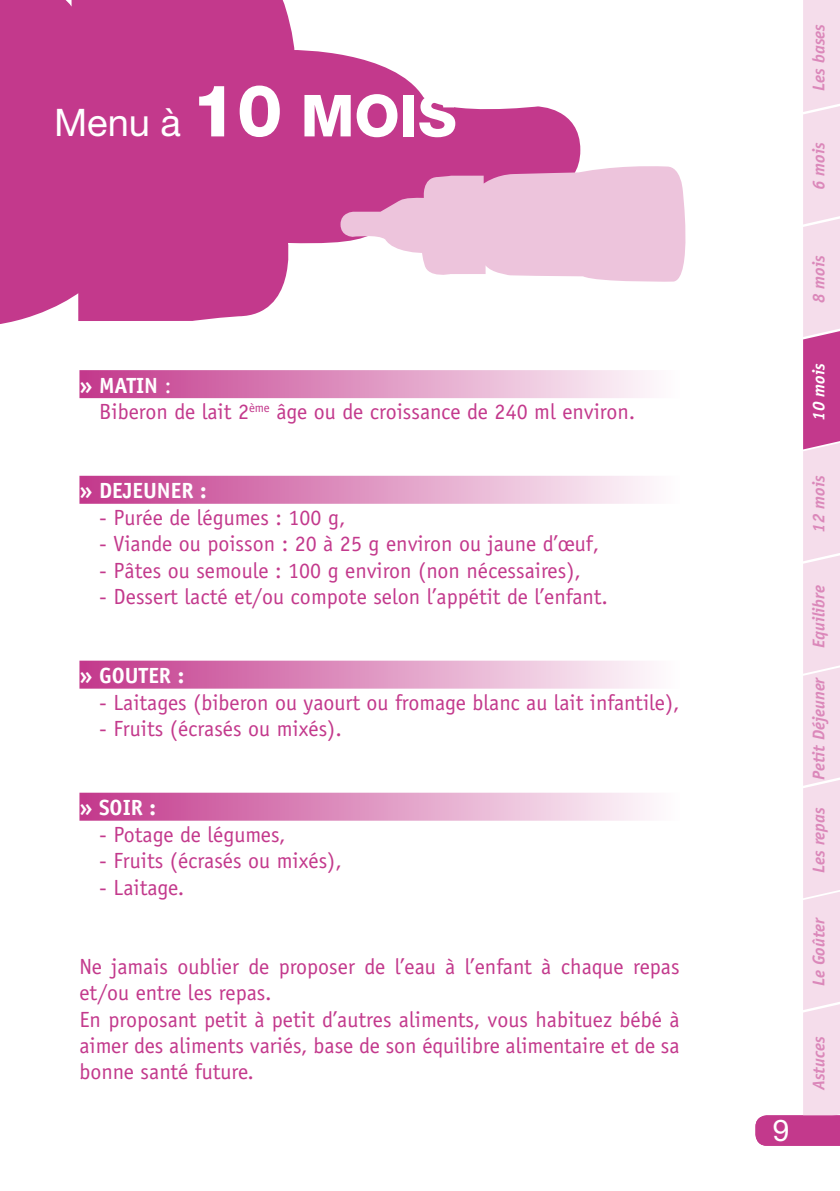
<style>
.page{position:relative;width:840px;height:1191px;background:#fff}
.page>*{position:absolute;margin:0;border:0;box-sizing:border-box;transform-origin:0 0}
.t1{font:38px "Helvetica Neue";color:#fff}
.t2{font:30px "Helvetica Neue";color:#fff}
.t3{font:22px/26.4px "Officina Sans";color:#c3398c}
.t4{font:700 22px "Officina Sans";color:#fff}
.t5{font:italic 700 17px "Officina Sans";color:#db88ba}
.t6{font:italic 700 17px "Officina Sans";color:#fff}
.s1{font-weight:800;font-size:72px}
.s2{font-weight:800;font-size:58px}
.s3{font-weight:700;color:#fff}
.s4{color:#fff}
</style>
<div class="page">
<svg style="left:0;top:0;width:580px;height:324px;fill:#c3398c"></svg>
<svg style="left:755px;top:0;width:84px;height:1145px"></svg>
<div style="left:79px;top:370px;width:600px;height:28px;background:linear-gradient(to right,#c3378b,#fefdfe)"></div>
<div style="left:79px;top:476px;width:600px;height:28px;background:linear-gradient(to right,#c3378b,#fefdfe)"></div>
<div style="left:79px;top:660px;width:600px;height:28px;background:linear-gradient(to right,#c3378b,#fefdfe)"></div>
<div style="left:79px;top:792px;width:600px;height:28px;background:linear-gradient(to right,#c3378b,#fefdfe)"></div>
<svg style="left:340px;top:164px;width:346px;height:119px;background:#e9b9d6"></svg>
<h1 class="t1" style="left:54px;top:100px;width:404px">Menu à <span class="s1">10</span> <span class="s2">MOIS</span></h1>
<p class="t3" style="left:99px;top:372px;width:537px;text-indent:-20px"><span class="s3">» MATIN</span> <span class="s4">:<br></span>Biberon de lait 2<sup>ème</sup> âge ou de croissance de 240 ml environ.</p>
<p class="t4" style="left:79px;top:477px;width:129px">» DEJEUNER :</p>
<p class="t3" style="left:99px;top:504px;width:248px">- Purée de légumes : 100 g,</p>
<p class="t3" style="left:99px;top:530px;width:501px">- Viande ou poisson : 20 à 25 g environ ou jaune d’œuf,</p>
<p class="t3" style="left:99px;top:557px;width:483px">- Pâtes ou semoule : 100 g environ (non nécessaires),</p>
<p class="t3" style="left:99px;top:583px;width:510px">- Dessert lacté et/ou compote selon l’appétit de l’enfant.</p>
<p class="t4" style="left:79px;top:662px;width:106px">» GOUTER :</p>
<p class="t3" style="left:99px;top:689px;width:581px">- Laitages (biberon ou yaourt ou fromage blanc au lait infantile),</p>
<p class="t3" style="left:99px;top:715px;width:244px">- Fruits (écrasés ou mixés).</p>
<p class="t4" style="left:79px;top:794px;width:78px">» SOIR :</p>
<p class="t3" style="left:99px;top:821px;width:188px">- Potage de légumes,</p>
<p class="t3" style="left:99px;top:847px;width:244px">- Fruits (écrasés ou mixés),</p>
<p class="t3" style="left:99px;top:874px;width:86px">- Laitage.</p>
<p class="t3" style="left:79px;top:953px;width:601px">Ne jamais oublier de proposer de l’eau à l’enfant à chaque repas et/ou entre les repas.<br>En proposant petit à petit d’autres aliments, vous habituez bébé à aimer des aliments variés, base de son équilibre alimentaire et de sa bonne santé future.</p>
<p class="t5" style="left:807px;top:90px;width:68px;rotate:-90deg">Les bases</p>
<p class="t5" style="left:807px;top:190px;width:49px;rotate:-90deg">6 mois</p>
<p class="t5" style="left:807px;top:303px;width:49px;rotate:-90deg">8 mois</p>
<h2 class="t2" style="left:772px;top:1112px;width:18px">9</h2>
<p class="t6" style="left:807px;top:420px;width:59px;rotate:-90deg">10 mois</p>
<p class="t5" style="left:807px;top:532px;width:59px;rotate:-90deg">12 mois</p>
<p class="t5" style="left:807px;top:648px;width:64px;rotate:-90deg">Equilibre</p>
<p class="t5" style="left:807px;top:779px;width:104px;rotate:-90deg">Petit Déjeuner</p>
<p class="t5" style="left:807px;top:872px;width:67px;rotate:-90deg">Les repas</p>
<p class="t5" style="left:807px;top:986px;width:71px;rotate:-90deg">Le Goûter</p>
<p class="t5" style="left:807px;top:1090px;width:55px;rotate:-90deg">Astuces</p>
</div>
